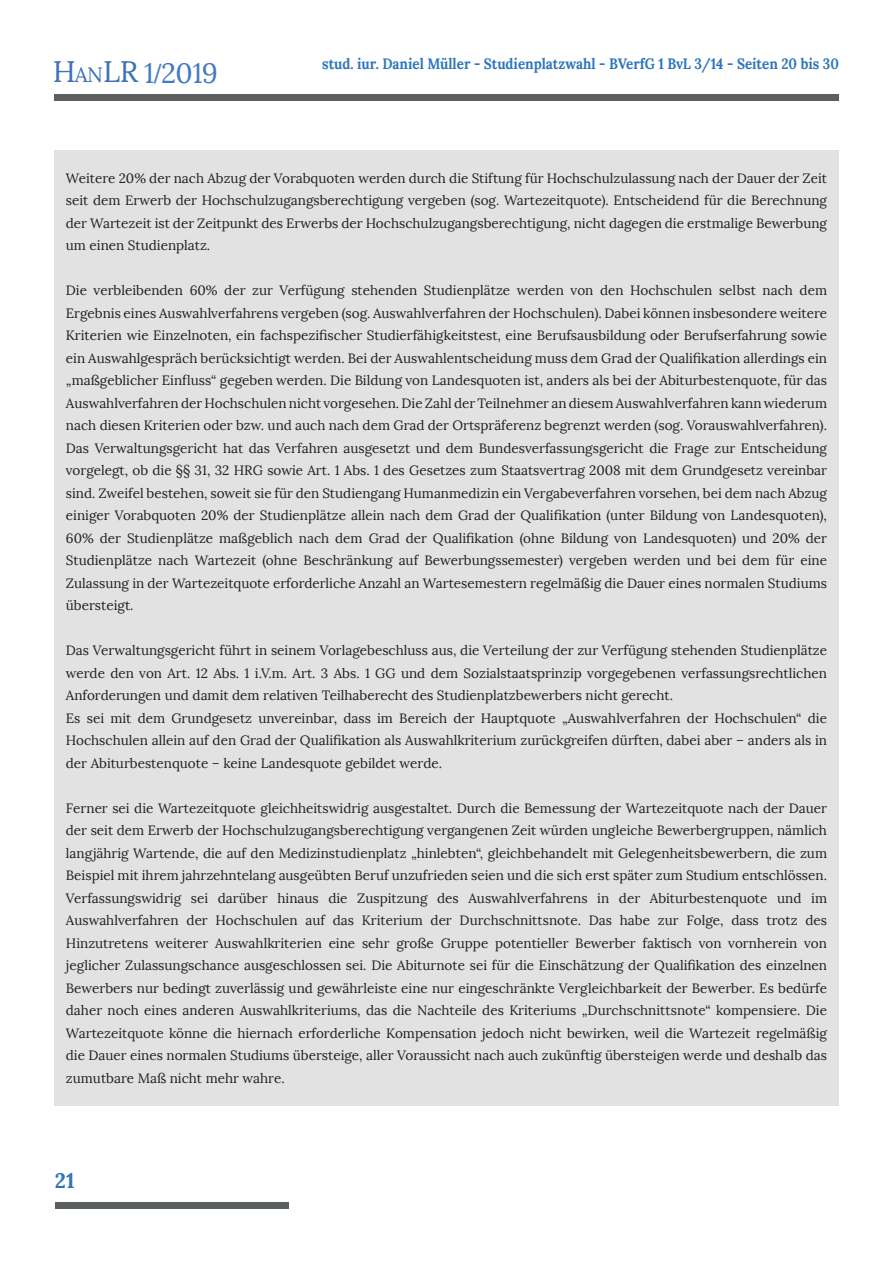
<style>
.page{position:relative;width:893px;height:1263px;background:#fff}
.page>*{position:absolute;margin:0;border:0;box-sizing:border-box;transform-origin:0 0}
.t1{font:27.9px "Lora";color:#437abf}
.t2{font:700 21px "Lora";color:#2f74ba}
.t3{font:700 15px "Lora";color:#2e75bb;scale:.9 1}
.t4{font:13.5px/22.5px "Lora";color:#231f20;text-align:justify}
.s1{font-size:29.55px;color:#3d71b8}
.s2{font-size:20.7px;color:#3d71b8}
.s3{font-family:"Times New Roman";font-weight:700}
</style>
<div class="page">
<div style="left:54px;top:95px;width:785px;height:6px;background:#5b5f5f"></div>
<div style="left:55px;top:1202px;width:234px;height:7px;background:#5b5f5f"></div>
<div style="left:54px;top:150px;width:785px;height:956px;background:#e2e2e2"></div>
<h1 class="t1" style="left:53px;top:56px;width:167px"><span class="s1">H</span><span class="s2">AN</span><span class="s1">LR</span> 1<span class="s3">/</span>2019</h1>
<p class="t3" style="left:322px;top:54px;width:576px">stud. iur. Daniel Müller - Studienplatzwahl - BVerfG 1 BvL 3/14 - Seiten 20 bis 30</p>
<p class="t4" style="left:66px;top:167px;width:763px">Weitere 20% der nach Abzug der Vorabquoten werden durch die Stiftung für Hochschulzulassung nach der Dauer der Zeit seit dem Erwerb der Hochschulzugangsberechtigung vergeben (sog. Wartezeitquote). Entscheidend für die Berechnung der Wartezeit ist der Zeitpunkt des Erwerbs der Hochschulzugangsberechtigung, nicht dagegen die erstmalige Bewerbung um einen Studienplatz.</p>
<p class="t4" style="left:66px;top:279px;width:763px">Die verbleibenden 60% der zur Verfügung stehenden Studienplätze werden von den Hochschulen selbst nach dem Ergebnis eines Auswahlverfahrens vergeben (sog. Auswahlverfahren der Hochschulen). Dabei können insbesondere weitere Kriterien wie Einzelnoten, ein fachspezifischer Studierfähigkeitstest, eine Berufsausbildung oder Berufserfahrung sowie ein Auswahlgespräch berücksichtigt werden. Bei der Auswahlentscheidung muss dem Grad der Qualifikation allerdings ein „maßgeblicher Einfluss“ gegeben werden. Die Bildung von Landesquoten ist, anders als bei der Abiturbestenquote, für das Auswahlverfahren der Hochschulen nicht vorgesehen. Die Zahl der Teilnehmer an diesem Auswahlverfahren kann wiederum nach diesen Kriterien oder bzw. und auch nach dem Grad der Ortspräferenz begrenzt werden (sog. Vorauswahlverfahren).<br>Das Verwaltungsgericht hat das Verfahren ausgesetzt und dem Bundesverfassungsgericht die Frage zur Entscheidung vorgelegt, ob die §§ 31, 32 HRG sowie Art. 1 Abs. 1 des Gesetzes zum Staatsvertrag 2008 mit dem Grundgesetz vereinbar sind. Zweifel bestehen, soweit sie für den Studiengang Humanmedizin ein Vergabeverfahren vorsehen, bei dem nach Abzug einiger Vorabquoten 20% der Studienplätze allein nach dem Grad der Qualifikation (unter Bildung von Landesquoten), 60% der Studienplätze maßgeblich nach dem Grad der Qualifikation (ohne Bildung von Landesquoten) und 20% der Studienplätze nach Wartezeit (ohne Beschränkung auf Bewerbungssemester) vergeben werden und bei dem für eine Zulassung in der Wartezeitquote erforderliche Anzahl an Wartesemestern regelmäßig die Dauer eines normalen Studiums übersteigt.</p>
<p class="t4" style="left:66px;top:639px;width:763px;text-align:left">Das Verwaltungsgericht führt in seinem Vorlagebeschluss aus, die Verteilung der zur Verfügung stehenden Studienplätze werde den von Art. 12 Abs. 1 i.V.m. Art. 3 Abs. 1 GG und dem Sozialstaatsprinzip vorgegebenen verfassungsrechtlichen Anforderungen und damit dem relativen Teilhaberecht des Studienplatzbewerbers nicht gerecht.<br>Es sei mit dem Grundgesetz unvereinbar, dass im Bereich der Hauptquote „Auswahlverfahren der Hochschulen“ die Hochschulen allein auf den Grad der Qualifikation als Auswahlkriterium zurückgreifen dürften, dabei aber – anders als in der Abiturbestenquote – keine Landesquote gebildet werde.</p>
<p class="t4" style="left:66px;top:797px;width:763px">Ferner sei die Wartezeitquote gleichheitswidrig ausgestaltet. Durch die Bemessung der Wartezeitquote nach der Dauer der seit dem Erwerb der Hochschulzugangsberechtigung vergangenen Zeit würden ungleiche Bewerbergruppen, nämlich langjährig Wartende, die auf den Medizinstudienplatz „hinlebten“, gleichbehandelt mit Gelegenheitsbewerbern, die zum Beispiel mit ihrem jahrzehntelang ausgeübten Beruf unzufrieden seien und die sich erst später zum Studium entschlössen.<br>Verfassungswidrig sei darüber hinaus die Zuspitzung des Auswahlverfahrens in der Abiturbestenquote und im Auswahlverfahren der Hochschulen auf das Kriterium der Durchschnittsnote. Das habe zur Folge, dass trotz des Hinzutretens weiterer Auswahlkriterien eine sehr große Gruppe potentieller Bewerber faktisch von vornherein von jeglicher Zulassungschance ausgeschlossen sei. Die Abiturnote sei für die Einschätzung der Qualifikation des einzelnen Bewerbers nur bedingt zuverlässig und gewährleiste eine nur eingeschränkte Vergleichbarkeit der Bewerber. Es bedürfe daher noch eines anderen Auswahlkriteriums, das die Nachteile des Kriteriums „Durchschnittsnote“ kompensiere. Die Wartezeitquote könne die hiernach erforderliche Kompensation jedoch nicht bewirken, weil die Wartezeit regelmäßig die Dauer eines normalen Studiums übersteige, aller Voraussicht nach auch zukünftig übersteigen werde und deshalb das zumutbare Maß nicht mehr wahre.</p>
<h2 class="t2" style="left:55px;top:1167px;width:21px">21</h2>
</div>
